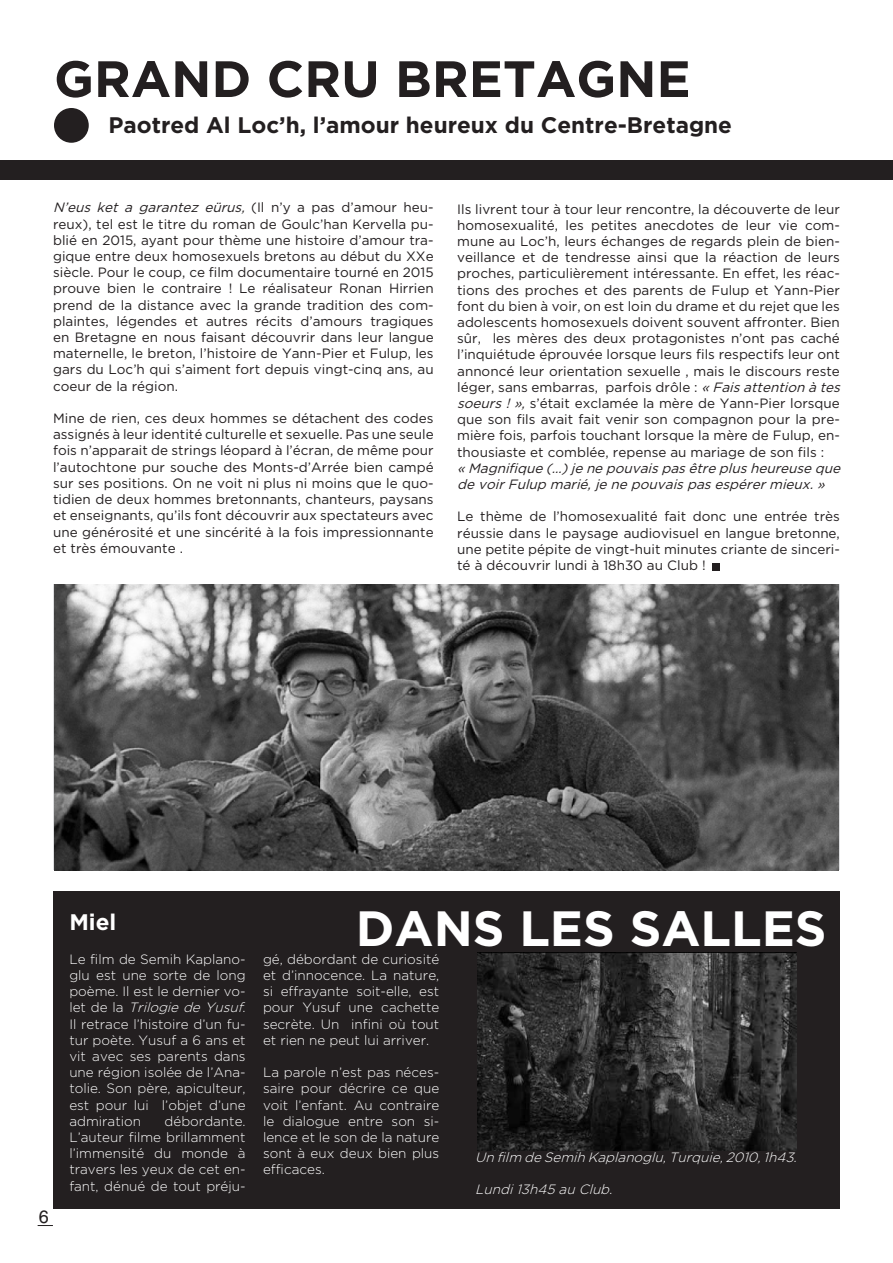
<style>
.page{position:relative;width:893px;height:1263px;background:#fff}
.page>*{position:absolute;margin:0;border:0;box-sizing:border-box;transform-origin:0 0}
.t1{font:700 51px "Gotham";color:#231f20}
.t2{font:700 49.5px "Gotham";color:#fff}
.t3{font:700 22.5px "Gotham";color:#231f20}
.t4{font:700 22.5px "Gotham";color:#fff}
.t5{font:18px "Helvetica";color:#231f20}
.t6{font:13.5px/16.2px "Gotham";color:#231f20;text-align:justify}
.t7{font:300 13.5px/16.2px "Gotham";color:#fff;text-align:justify}
.t8{font:italic 13.5px/16.2px "Gotham";color:#231f20}
.t9{font:italic 300 13.5px "Gotham";color:#fff}
.s1{font-style:italic}
</style>
<div class="page">
<svg style="left:38px;top:1225px;width:15px;height:1px"></svg>
<img style="left:54px;top:585px;width:785px;height:285px">
<div style="left:54px;top:108px;width:35px;height:35px;background:#231f20;border-radius:50%"></div>
<div style="left:0;top:160px;width:893px;height:20px;background:#231f20"></div>
<div style="left:54px;top:891px;width:786px;height:318px;background:#231f20"></div>
<img style="left:477px;top:952px;width:320px;height:198px">
<div style="left:712px;top:563px;width:7px;height:8px;background:#231f20"></div>
<p class="t1" style="left:54px;top:49px;width:638px">GRAND CRU BRETAGNE</p>
<p class="t3" style="left:108px;top:112px;width:625px">Paotred Al Loc’h, l’amour heureux du Centre-Bretagne</p>
<p class="t6" style="left:53px;top:199px;width:382px"><span class="s1">N’eus ket a garantez eürus,</span> ( I l n ’ y a p a s d ’ a m o u r h e u - reux), tel est le titre du roman de Goulc’han Kervella pu&shy;blié en 2015, ayant pour thème une histoire d’amour tra&shy;gique entre deux homosexuels bretons au début du XXe siècle. Pour le coup, ce film documentaire tourné en 2015 prouve bien le contraire ! Le réalisateur Ronan Hirrien prend de la distance avec la grande tradition des com&shy;plaintes, légendes et autres récits d’amours tragiques en Bretagne en nous faisant découvrir dans leur langue maternelle, le breton, l’histoire de Yann-Pier et Fulup, les gars du Loc’h qui s’aiment fort depuis vingt-cinq ans, au coeur de la région.</p>
<p class="t6" style="left:53px;top:410px;width:382px">Mine de rien, ces deux hommes se détachent des codes assignés à leur identité culturelle et sexuelle. Pas une seule fois n’apparait de strings léopard à l’écran, de même pour l’autochtone pur souche des Monts-d’Arrée bien campé sur ses positions. On ne voit ni plus ni moins que le quo&shy;tidien de deux hommes bretonnants, chanteurs, paysans et enseignants, qu’ils font découvrir aux spectateurs avec une générosité et une sincérité à la fois impressionnante et très émouvante .</p>
<p class="t6" style="left:457px;top:200px;width:388px;text-align:left">Ils livrent tour à tour leur rencontre, la découverte de leur homosexualité, les petites anecdotes de leur vie com&shy;mune au Loc’h, leurs échanges de regards plein de bien&shy;veillance et de tendresse ainsi que la réaction de leurs proches, particulièrement intéressante. En effet, les réac&shy;tions des proches et des parents de Fulup et Yann-Pier font du bien à voir, on est loin du drame et du rejet que les adolescents homosexuels doivent souvent affronter. Bien sûr, les mères des deux protagonistes n’ont pas caché l’inquiétude éprouvée lorsque leurs fils respectifs leur ont annoncé leur orientation sexuelle , mais le discours reste léger, sans embarras, parfois drôle : <span class="s1">« Faisattention à tes soeurs ! »,</span> s’était exclamée la mère de Yann-Pier lorsque que son fils avait fait venir son compagnon pour la pre&shy;mière fois, parfois touchant lorsque la mère de Fulup, en&shy;thousiaste et comblée, repense au mariage de son fils :</p>
<p class="t8" style="left:457px;top:460px;width:388px">« Magnifique (…)je ne pouvaispasêtre plusheureuse que de voirFulup marié,je ne pouvaispasespérermieux.»</p>
<p class="t6" style="left:457px;top:508px;width:384px">Le thème de l’homosexualité fait donc une entrée très réussie dans le paysage audiovisuel en langue bretonne, une petite pépite de vingt-huit minutes criante de sinceri&shy;té à découvrir lundi à 18h30 au Club !</p>
<h3 class="t5" style="left:39px;top:1206px;width:12px">6</h3>
<p class="t4" style="left:69px;top:908px;width:48px">Miel</p>
<p class="t7" style="left:69px;top:951px;width:179px">Le film de Semih Kaplano&shy;glu est une sorte de long poème. Il est le dernier vo&shy;l e t d e l a <span class="s1">Trilogie de Yusuf</span>.<br>Il retrace l’histoire d’un fu&shy;tur poète. Yusuf a 6 ans et vit avec ses parents dans une région isolée de l’Ana&shy;tolie. Son père, apiculteur, est pour lui l’objet d’une admiration</p>
<p class="t7" style="left:69px;top:1113px;width:178px;text-indent:95px">débordante.<br>L’auteur filme brillamment l’immensité du monde à travers les yeux de cet en&shy;fant, dénué de tout préju-</p>
<p class="t2" style="left:356px;top:900px;width:472px">DANS LES SALLES</p>
<p class="t7" style="left:263px;top:951px;width:178px">gé, débordant de curiosité et d’innocence. La nature, si effrayante soit-elle, est pour Yusuf une cachette secrète. Un infini où tout et rien ne peut lui arriver.</p>
<p class="t7" style="left:263px;top:1064px;width:178px">La parole n’est pas néces&shy;saire pour décrire ce que voit l’enfant. Au contraire le dialogue entre son si&shy;lence et le son de la nature sont à eux deux bien plus efficaces.</p>
<p class="t9" style="left:475px;top:1149px;width:327px">Un film de Semih Kaplanoglu,Turquie,2010,1h43.</p>
<p class="t9" style="left:475px;top:1182px;width:142px">Lundi13h45 au Club.</p>
</div>
